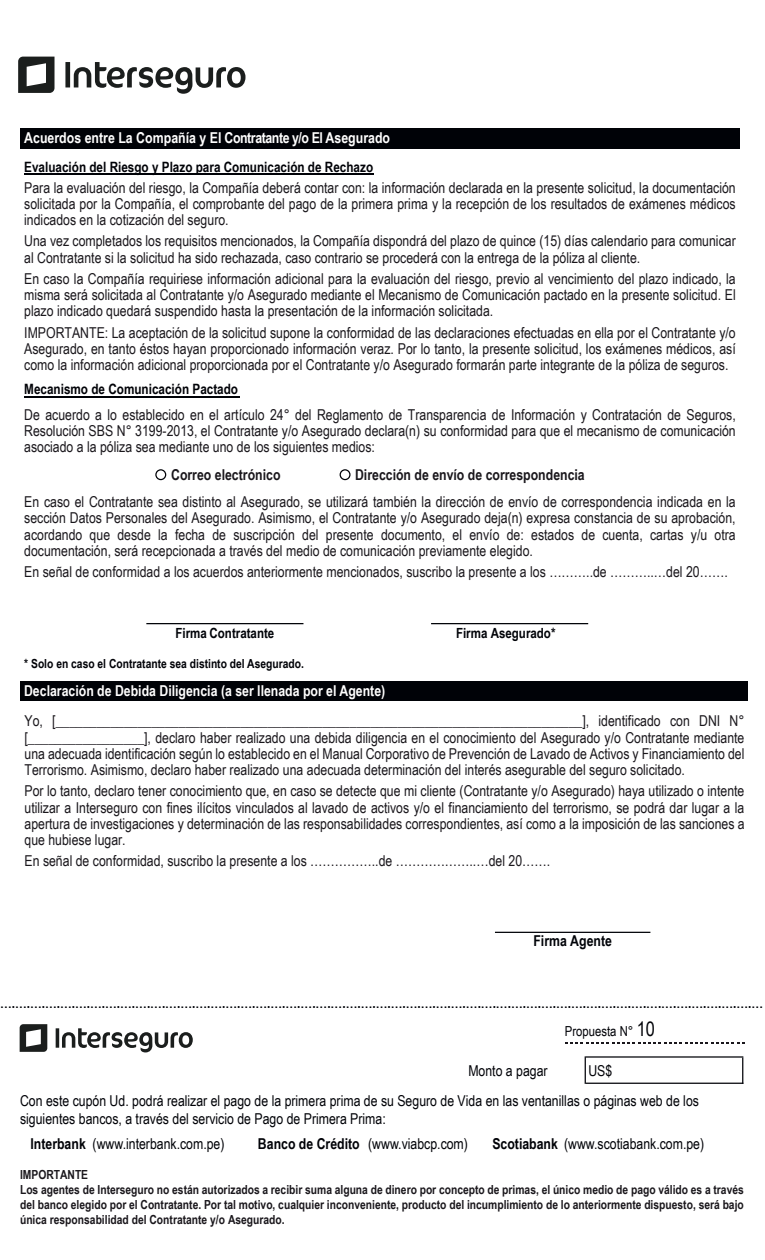
<style>
.page{position:relative;width:765px;height:1260px;background:#fff}
.page>*{position:absolute;margin:0;border:0;box-sizing:border-box;transform-origin:0 0}
.t1{font:15px/16.2px "Arial Narrow";color:#1a171c;text-align:justify}
.t2{font:15px/18px "Arial Narrow";color:#000207}
.t3{font:700 15px "Arial Narrow";color:#fff}
.t4{font:700 15px "Arial Narrow";color:#1a171c}
.t5{font:700 15px "Arial Narrow";color:#000308}
.t6{font:700 14.25px "Arial Narrow";color:#000207}
.t7{font:700 14px "Arial Narrow";color:#000308}
.t8{font:13.75px "Arial Narrow";color:#000207}
.t9{font:700 12.5px/15px "Arial Narrow";color:#1a171c}
.t10{font:700 12.5px "Arial Narrow";color:#000207}
.s1{font-size:20px}
.s2{font-weight:700}
</style>
<div class="page">
<div style="left:20px;top:128px;width:720px;height:21px;background:#000207"></div>
<hr style="left:24px;top:173px;width:350px;height:2px;background:#000207">
<hr style="left:24px;top:396px;width:215px;height:2px;background:#000207">
<hr style="left:146px;top:623px;width:157px;height:1px;background:#000308">
<hr style="left:431px;top:623px;width:157px;height:1px;background:#000308">
<div style="left:155px;top:469px;width:11px;height:11px;border:1px solid #000207;border-radius:50%"></div>
<div style="left:340px;top:469px;width:11px;height:11px;border:1px solid #000207;border-radius:50%"></div>
<svg style="left:18px;top:57px;width:37px;height:36px"></svg>
<svg style="left:65px;top:62px;width:181px;height:32px"></svg>
<hr style="left:495px;top:932px;width:155px;height:1px;background:#000308">
<div style="left:20px;top:681px;width:728px;height:20px;background:#000207"></div>
<svg style="left:20px;top:1024px;width:27px;height:28px"></svg>
<svg style="left:56px;top:1028px;width:137px;height:24px"></svg>
<svg style="left:742px;top:1058px;width:1px;height:25px"></svg>
<hr style="left:586px;top:1056px;width:157px;height:2px;background:#000207">
<svg style="left:585px;top:1056px;width:1px;height:28px"></svg>
<hr style="left:586px;top:1083px;width:157px;height:1px;background:#000207">
<svg style="left:565px;top:1042px;width:180px;height:2px"></svg>
<p class="t3" style="left:24px;top:126px;width:367px">Acuerdos entre La Compañía y El Contratante y/o El Asegurado</p>
<p class="t1" style="left:24px;top:179px;width:713px">Para la evaluación del riesgo, la Compañía deberá contar con: la información declarada en la presente solicitud, la documentación solicitada por la Compañía, el comprobante del pago de la primera prima y la recepción de los resultados de exámenes médicos indicados en la cotización del seguro.</p>
<p class="t1" style="left:24px;top:232px;width:713px">Una vez completados los requisitos mencionados, la Compañía dispondrá del plazo de quince (15) días calendario para comunicar al Contratante si la solicitud ha sido rechazada, caso contrario se procederá con la entrega de la póliza al cliente.</p>
<p class="t1" style="left:24px;top:270px;width:713px">En caso la Compañía requiriese información adicional para la evaluación del riesgo, previo al vencimiento del plazo indicado, la misma será solicitada al Contratante y/o Asegurado mediante el Mecanismo de Comunicación pactado en la presente solicitud. El plazo indicado quedará suspendido hasta la presentación de la información solicitada.</p>
<p class="t1" style="left:24px;top:324px;width:713px">IMPORTANTE: La aceptación de la solicitud supone la conformidad de las declaraciones efectuadas en ella por el Contratante y/o Asegurado, en tanto éstos hayan proporcionado información veraz. Por lo tanto, la presente solicitud, los exámenes médicos, así como la información adicional proporcionada por el Contratante y/o Asegurado formarán parte integrante de la póliza de seguros.</p>
<p class="t6" style="left:24px;top:156px;width:350px">Evaluación del Riesgo y Plazo para Comunicación de Rechazo</p>
<p class="t6" style="left:24px;top:379px;width:215px">Mecanismo de Comunicación Pactado</p>
<p class="t1" style="left:24px;top:406px;width:713px">De acuerdo a lo establecido en el artículo 24° del Reglamento de Transparencia de Información y Contratación de Seguros, Resolución SBS N° 3199-2013, el Contratante y/o Asegurado declara(n) su conformidad para que el mecanismo de comunicación asociado a la póliza sea mediante uno de los siguientes medios:</p>
<p class="t4" style="left:171px;top:463px;width:111px">Correo electrónico</p>
<p class="t4" style="left:355px;top:463px;width:231px">Dirección de envío de correspondencia</p>
<p class="t1" style="left:24px;top:493px;width:713px">En caso el Contratante sea distinto al Asegurado, se utilizará también la dirección de envío de correspondencia indicada en la sección Datos Personales del Asegurado. Asimismo, el Contratante y/o Asegurado deja(n) expresa constancia de su aprobación, acordando que desde la fecha de suscripción del presente documento, el envío de: estados de cuenta, cartas y/u otra documentación, será recepcionada a través del medio de comunicación previamente elegido.</p>
<p class="t1" style="left:24px;top:563px;width:705px">En señal de conformidad a los acuerdos anteriormente mencionados, suscribo la presente a los ………..de ………..…del 20…….</p>
<p class="t7" style="left:175px;top:623px;width:100px">Firma Contratante</p>
<p class="t7" style="left:456px;top:623px;width:101px">Firma Asegurado*</p>
<p class="t10" style="left:24px;top:654px;width:281px">* Solo en caso el Contratante sea distinto del Asegurado.</p>
<p class="t3" style="left:24px;top:679px;width:363px">Declaración de Debida Diligencia (a ser llenada por el Agente)</p>
<p class="t1" style="left:25px;top:712px;width:722px">Yo, [_____________________________________________________________________________], identificado con DNI N° [_________________], declaro haber realizado una debida diligencia en el conocimiento del Asegurado y/o Contratante mediante una adecuada identificación según lo establecido en el Manual Corporativo de Prevención de Lavado de Activos y Financiamiento del Terrorismo. Asimismo, declaro haber realizado una adecuada determinación del interés asegurable del seguro solicitado.</p>
<p class="t1" style="left:25px;top:782px;width:722px">Por lo tanto, declaro tener conocimiento que, en caso se detecte que mi cliente (Contratante y/o Asegurado) haya utilizado o intente utilizar a Interseguro con fines ilícitos vinculados al lavado de activos y/o el financiamiento del terrorismo, se podrá dar lugar a la apertura de investigaciones y determinación de las responsabilidades correspondientes, así como a la imposición de las sanciones a que hubiese lugar.</p>
<p class="t1" style="left:25px;top:852px;width:527px">En señal de conformidad, suscribo la presente a los ……………..de ………………..…del 20…….</p>
<p class="t5" style="left:533px;top:930px;width:80px">Firma Agente</p>
<p class="t7" style="left:0;top:993px;width:765px">….….….….….….….….….….….….….….….….….….….….….….….….….….….….….….….….….….….….….….….….….….….….….….….….….….…</p>
<p class="t8" style="left:565px;top:1021px;width:91px">Propuesta N° <span class="s1">10</span></p>
<p class="t2" style="left:468px;top:1062px;width:81px">Monto a pagar</p>
<p class="t2" style="left:588px;top:1062px;width:25px">US$</p>
<p class="t2" style="left:20px;top:1091px;width:680px">Con este cupón Ud. podrá realizar el pago de la primera prima de su Seguro de Vida en las ventanillas o páginas web de los siguientes bancos, a través del servicio de Pago de Primera Prima:</p>
<p class="t2" style="left:30px;top:1134px;width:196px"><span class="s2">Interbank</span> (www.interbank.com.pe)</p>
<p class="t2" style="left:258px;top:1134px;width:212px"><span class="s2">Banco de Crédito</span> (www.viabcp.com)</p>
<p class="t2" style="left:492px;top:1134px;width:213px"><span class="s2">Scotiabank</span> (www.scotiabank.com.pe)</p>
<p class="t9" style="left:20px;top:1167px;width:725px">IMPORTANTE<br>Los agentes de Interseguro no están autorizados a recibir suma alguna de dinero por concepto de primas, el único medio de pago válido es a través del banco elegido por el Contratante. Por tal motivo, cualquier inconveniente, producto del incumplimiento de lo anteriormente dispuesto, será bajo única responsabilidad del Contratante y/o Asegurado.</p>
</div>
